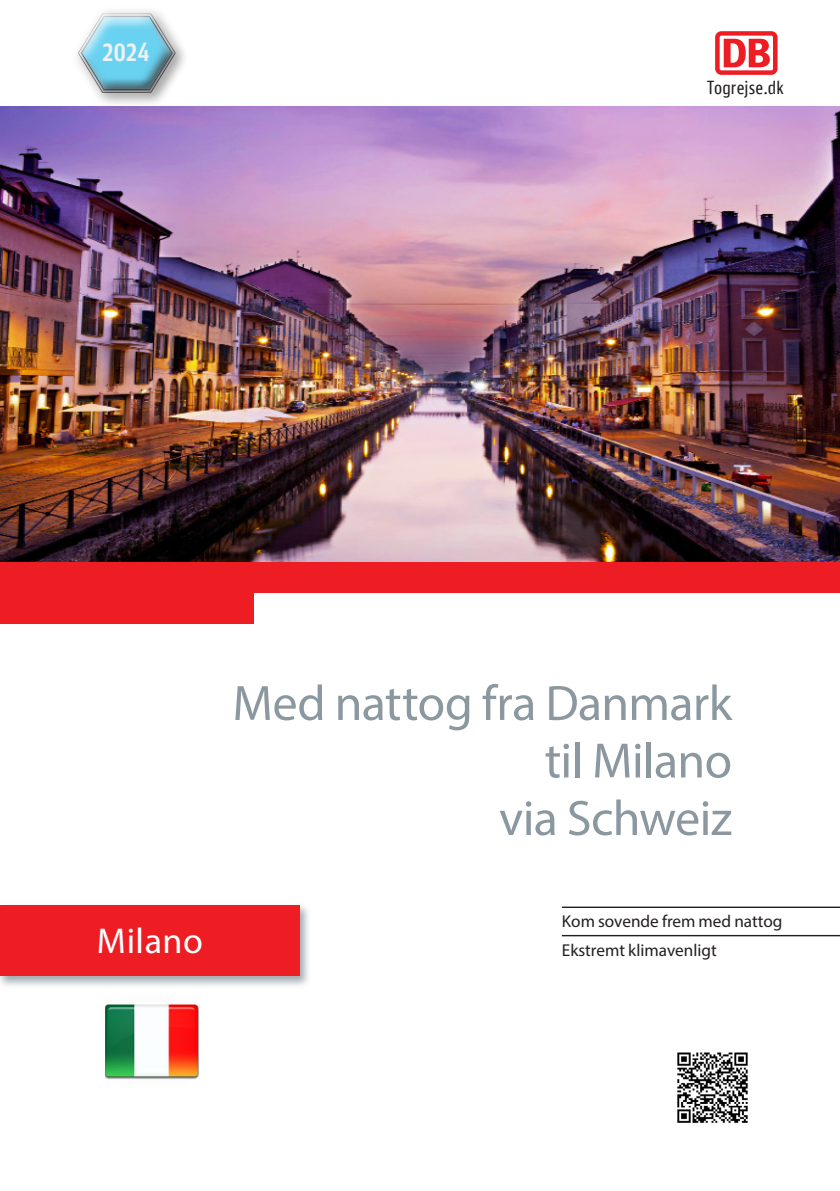
<style>
.page{position:relative;width:840px;height:1191px;background:#fff}
.page>*{position:absolute;margin:0;border:0;box-sizing:border-box;transform-origin:0 0}
.A5__headline{font:50px "Myriad Pro";letter-spacing:-.015em;color:#8b98a0}
.t1{font:36px "Myriad Pro";letter-spacing:.015em;color:#fff}
.DB_copy{font:700 24px "DB Sans Display";color:#edf1f3}
.DB_copy-2{font:18px "DB Sans Display";letter-spacing:.005em;color:#231f20}
.A5__overline_8_6{font:17.2px "Myriad Pro";color:#231f20}
</style>
<div class="page">
<hr style="left:561px;top:906px;width:278px;height:2px;background:#231f20">
<hr style="left:561px;top:935px;width:278px;height:1px;background:#231f20">
<div style="left:4px;top:561px;width:835px;height:31px;background:#ee1d23"></div>
<div style="left:0;top:561px;width:253px;height:63px;background:#ee1d23"></div>
<svg style="left:714px;top:31px;width:63px;height:44px"></svg>
<svg style="left:719px;top:36px;width:53px;height:34px"></svg>
<svg style="left:723px;top:39px;width:46px;height:28px"></svg>
<div style="left:0;top:902px;width:311px;height:87px;background:#627179;opacity:.6"></div>
<div style="left:0;top:904px;width:299px;height:71px;background:#ee1d23"></div>
<img style="left:105px;top:1004px;width:94px;height:76px">
<div style="left:69px;top:14px;width:121px;height:93px;background:#231f20;opacity:.75"></div>
<img style="left:0;top:107px;width:839px;height:454px">
<img style="left:677px;top:1052px;width:71px;height:71px">
<p class="DB_copy" style="left:102px;top:39px;width:49px">2024</p>
<p class="DB_copy-2" style="left:706px;top:78px;width:79px">Togrejse.dk</p>
<p class="t1" style="left:97px;top:918px;width:108px">Milano</p>
<p class="A5__headline" style="left:232px;top:672px;width:501px">Med nattog fra Danmark</p>
<p class="A5__headline" style="left:544px;top:730px;width:189px">til Milano</p>
<p class="A5__headline" style="left:498px;top:787px;width:234px">via Schweiz</p>
<p class="A5__overline_8_6" style="left:561px;top:911px;width:222px">Kom sovende frem med nattog</p>
<p class="A5__overline_8_6" style="left:561px;top:939px;width:156px">Ekstremt klimavenligt</p>
</div>
